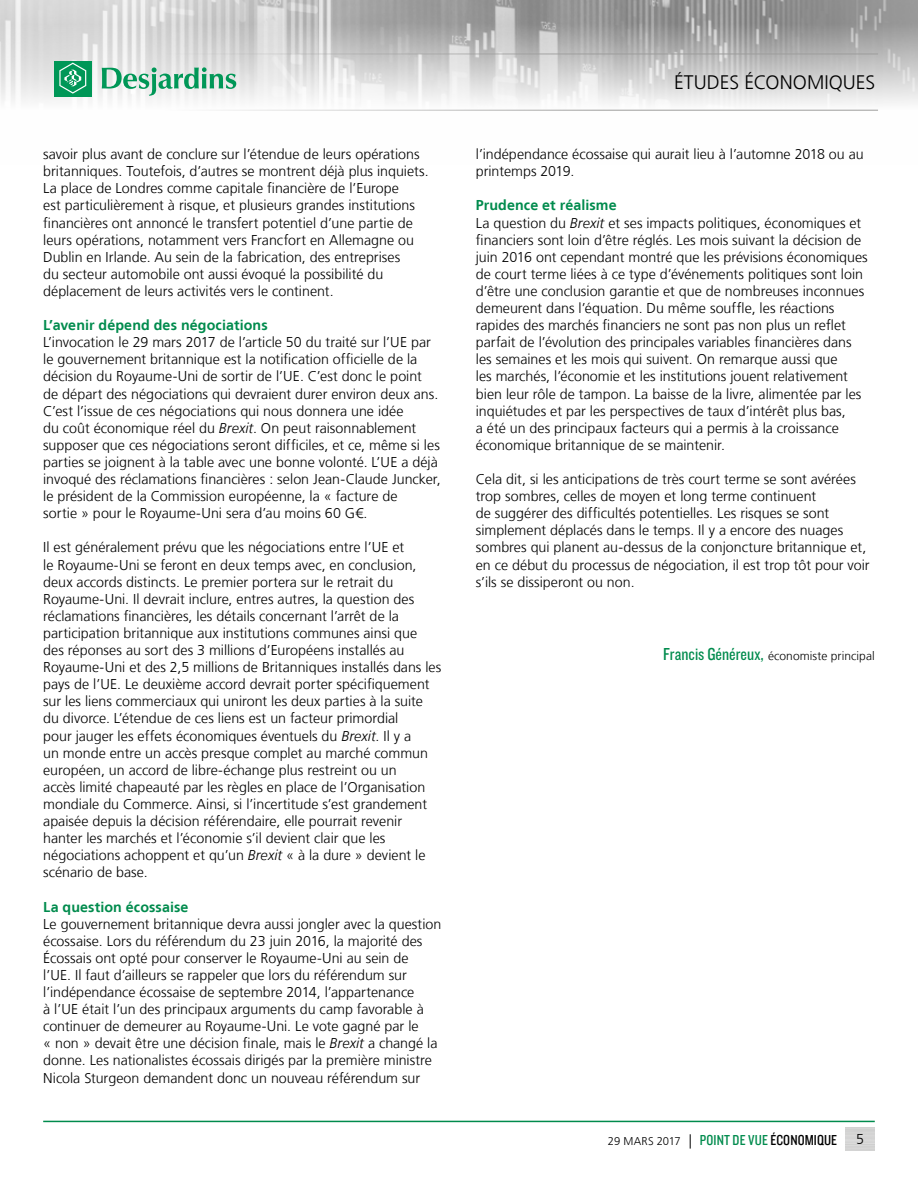
<style>
.page{position:relative;width:918px;height:1188px;background:#fff}
.page>*{position:absolute;margin:0;border:0;box-sizing:border-box;transform-origin:0 0}
.t1{font:300 19.5px "Frutiger LT";color:#000}
.t2{font:300 14.25px/17.1px "Frutiger LT";color:#000}
.t3{font:700 14.25px "Frutiger LT";letter-spacing:.005em;color:#008b4d}
.t4{font:300 12px "Frutiger LT";letter-spacing:.005em;color:#000}
.t5{font:300 11.25px "Frutiger LT";color:#000}
.s1{font-style:italic}
.s2{font-family:"Knockout 29 Junior Ltweight";font-weight:400;font-size:18px;color:#008b4d}
.s3{font-size:14.25px}
.s4{font-family:"Knockout 29 Junior Ltweight";font-weight:400;font-size:15px;color:#008b4d}
.s5{font-family:"Knockout 29 Junior Ltweight";font-weight:400;font-size:15px}
</style>
<div class="page">
<img style="left:0;top:0;width:918px;height:110px">
<hr style="left:0;top:54px;width:878px;height:1px;background:#9d9d9c">
<hr style="left:0;top:110px;width:878px;height:1px;background:#9d9d9c">
<div style="left:54px;top:61px;width:38px;height:36px;background:#009757"></div>
<svg style="left:59px;top:63px;width:27px;height:31px"></svg>
<svg style="left:102px;top:67px;width:134px;height:29px"></svg>
<hr style="left:43px;top:1121px;width:832px;height:1px;background:#008b4d">
<p class="t2" style="left:43px;top:146px;width:387px">savoir plus avant de conclure sur l’étendue de leurs opérations britanniques. Toutefois, d’autres se montrent déjà plus inquiets.</p>
<p class="t2" style="left:43px;top:180px;width:357px">La place de Londres comme capitale financière de l’Europe</p>
<p class="t2" style="left:43px;top:197px;width:373px">est particulièrement à risque, et plusieurs grandes institutions</p>
<p class="t2" style="left:43px;top:214px;width:372px;text-align:justify">financières ont annoncé le transfert potentiel d’une partie de leurs opérations, notamment vers Francfort en Allemagne ou Dublin en Irlande. Au sein de la fabrication, des entreprises</p>
<p class="t2" style="left:43px;top:266px;width:342px">du secteur automobile ont aussi évoqué la possibilité du déplacement de leurs activités vers le continent.</p>
<p class="t3" style="left:43px;top:317px;width:226px">L’avenir dépend des négociations</p>
<p class="t2" style="left:43px;top:334px;width:389px">L’invocation le 29 mars 2017 de l’article 50 du traité sur l’UE par le gouvernement britannique est la notification officielle de la décision du Royaume‑Uni de sortir de l’UE. C’est donc le point</p>
<p class="t2" style="left:43px;top:385px;width:397px">de départ des négociations qui devraient durer environ deux ans.</p>
<p class="t2" style="left:43px;top:402px;width:398px">C’est l’issue de ces négociations qui nous donnera une idée<br>du coût économique réel du <span class="s1">Brexit</span>. On peut raisonnablement supposer que ces négociations seront difficiles, et ce, même si les</p>
<p class="t2" style="left:43px;top:454px;width:396px">parties se joignent à la table avec une bonne volonté. L’UE a déjà</p>
<p class="t2" style="left:43px;top:471px;width:399px">invoqué des réclamations financières : selon Jean‑Claude Juncker, le président de la Commission européenne, la « facture de</p>
<p class="t2" style="left:43px;top:505px;width:326px">sortie » pour le Royaume-Uni sera d’au moins 60 G€.</p>
<p class="t2" style="left:43px;top:539px;width:363px">Il est généralement prévu que les négociations entre l’UE et</p>
<p class="t2" style="left:43px;top:556px;width:375px">le Royaume-Uni se feront en deux temps avec, en conclusion, deux accords distincts. Le premier portera sur le retrait du</p>
<p class="t2" style="left:43px;top:591px;width:373px">Royaume‑Uni. Il devrait inclure, entres autres, la question des réclamations financières, les détails concernant l’arrêt de la</p>
<p class="t2" style="left:43px;top:625px;width:400px">participation britannique aux institutions communes ainsi que des réponses au sort des 3 millions d’Européens installés au<br>Royaume-Uni et des 2,5 millions de Britanniques installés dans les</p>
<p class="t2" style="left:43px;top:676px;width:388px">pays de l’UE. Le deuxième accord devrait porter spécifiquement</p>
<p class="t2" style="left:43px;top:693px;width:386px">sur les liens commerciaux qui uniront les deux parties à la suite du divorce. L’étendue de ces liens est un facteur primordial pour jauger les effets économiques éventuels du <span class="s1">Brexit</span>. Il y a un monde entre un accès presque complet au marché commun européen, un accord de libre-échange plus restreint ou un</p>
<p class="t2" style="left:43px;top:779px;width:386px">accès limité chapeauté par les règles en place de l’Organisation mondiale du Commerce. Ainsi, si l’incertitude s’est grandement</p>
<p class="t2" style="left:43px;top:813px;width:384px">apaisée depuis la décision référendaire, elle pourrait revenir hanter les marchés et l’économie s’il devient clair que les négociations achoppent et qu’un <span class="s1">Brexit</span> « à la dure » devient le scénario de base.</p>
<p class="t3" style="left:43px;top:898px;width:147px">La question écossaise</p>
<p class="t2" style="left:43px;top:915px;width:400px">Le gouvernement britannique devra aussi jongler avec la question écossaise. Lors du référendum du 23 juin 2016, la majorité des<br>Écossais ont opté pour conserver le Royaume-Uni au sein de</p>
<p class="t2" style="left:43px;top:967px;width:365px">l’UE. Il faut d’ailleurs se rappeler que lors du référendum sur</p>
<p class="t2" style="left:43px;top:984px;width:396px">l’indépendance écossaise de septembre 2014, l’appartenance<br>à l’UE était l’un des principaux arguments du camp favorable à continuer de demeurer au Royaume-Uni. Le vote gagné par le<br>« non » devait être une décision finale, mais le <span class="s1">Brexit</span> a changé la donne. Les nationalistes écossais dirigés par la première ministre</p>
<p class="t2" style="left:43px;top:1069px;width:378px">Nicola Sturgeon demandent donc un nouveau référendum sur</p>
<h1 class="t1" style="left:674px;top:72px;width:203px">ÉTUDES ÉCONOMIQUES</h1>
<p class="t2" style="left:476px;top:146px;width:389px">l’indépendance écossaise qui aurait lieu à l’automne 2018 ou au</p>
<p class="t2" style="left:476px;top:163px;width:100px">printemps 2019.</p>
<p class="t3" style="left:476px;top:197px;width:142px">Prudence et réalisme</p>
<p class="t2" style="left:476px;top:214px;width:387px">La question du <span class="s1">Brexit</span> et ses impacts politiques, économiques et</p>
<p class="t2" style="left:476px;top:231px;width:387px">financiers sont loin d’être réglés. Les mois suivant la décision de</p>
<p class="t2" style="left:476px;top:249px;width:393px">juin 2016 ont cependant montré que les prévisions économiques de court terme liées à ce type d’événements politiques sont loin d’être une conclusion garantie et que de nombreuses inconnues</p>
<p class="t2" style="left:476px;top:300px;width:377px">demeurent dans l’équation. Du même souffle, les réactions rapides des marchés financiers ne sont pas non plus un reflet parfait de l’évolution des principales variables financières dans les semaines et les mois qui suivent. On remarque aussi que</p>
<p class="t2" style="left:476px;top:368px;width:387px">les marchés, l’économie et les institutions jouent relativement bien leur rôle de tampon. La baisse de la livre, alimentée par les inquiétudes et par les perspectives de taux d’intérêt plus bas,<br>a été un des principaux facteurs qui a permis à la croissance économique britannique de se maintenir.</p>
<p class="t2" style="left:476px;top:471px;width:382px">Cela dit, si les anticipations de très court terme se sont avérées</p>
<p class="t2" style="left:476px;top:488px;width:342px">trop sombres, celles de moyen et long terme continuent</p>
<p class="t2" style="left:476px;top:505px;width:369px">de suggérer des difficultés potentielles. Les risques se sont simplement déplacés dans le temps. Il y a encore des nuages</p>
<p class="t2" style="left:476px;top:539px;width:395px">sombres qui planent au-dessus de la conjoncture britannique et, en ce début du processus de négociation, il est trop tôt pour voir s’ils se dissiperont ou non.</p>
<p class="t4" style="left:663px;top:649px;width:213px"><span class="s2">Francis Généreux,</span> économiste principal</p>
<p class="t5" style="left:608px;top:1135px;width:231px">29 MARS 2017 <span class="s3">|</span> <span class="s4">POINT DE VUE</span> <span class="s5">ÉCONOMIQUE</span></p>
<p class="t2" style="left:856px;top:1131px;width:9px">5</p>
</div>
